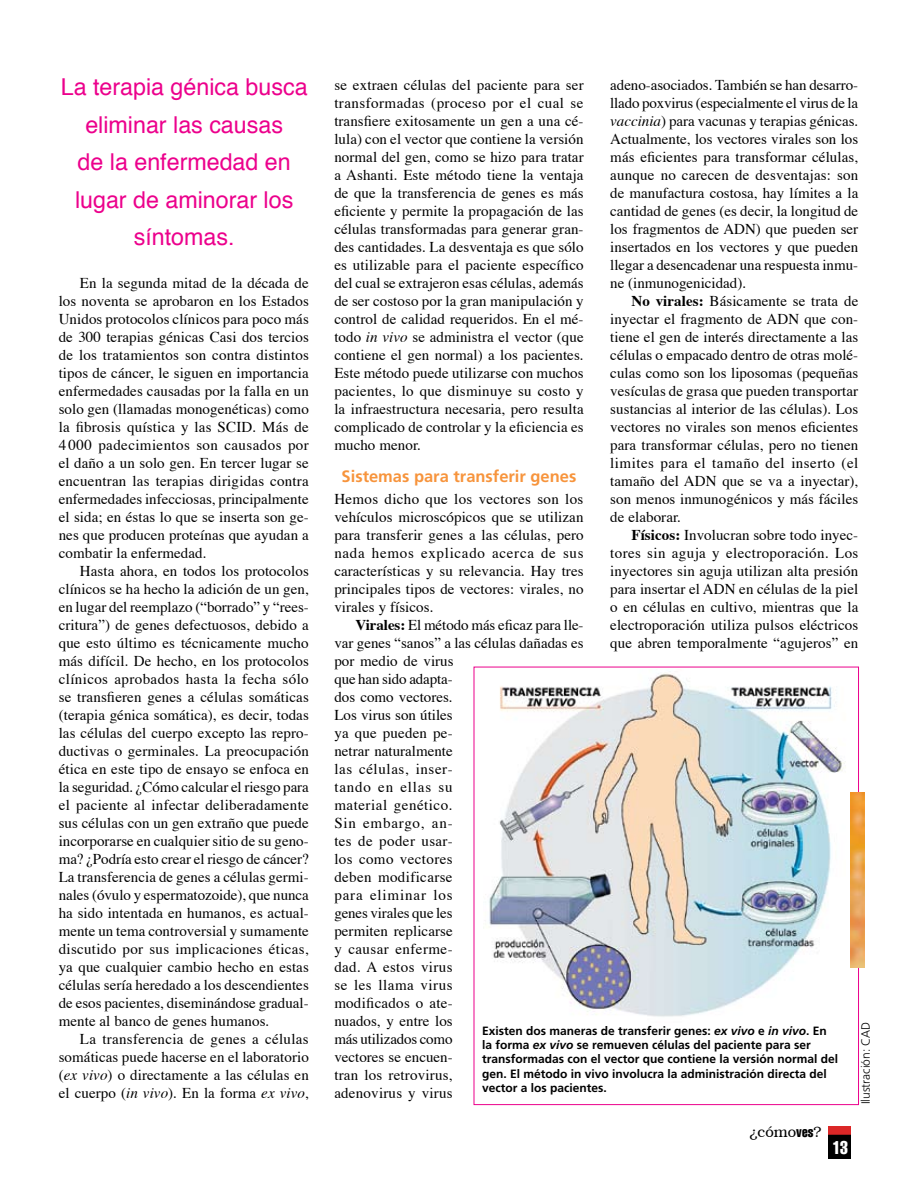
<style>
.page{position:relative;width:918px;height:1188px;background:#fff}
.page>*{position:absolute;margin:0;border:0;box-sizing:border-box;transform-origin:0 0}
.t1{font:23.25px/37.5px "Helvetica";color:#ec008c;text-align:center}
.t2{font:extra-condensed 18px "Helvetica";color:#fff;scale:.95 1}
.t3{font:700 16.5px "Frutiger";color:#f7943c}
.t4{font:15px/18px "Times";letter-spacing:.005em;color:#000;text-align:justify}
.t5{font:300 15px "Bookman";color:#000}
.t6{font:700 12px/14.4px "Frutiger";color:#000}
.t7{font:300 12px "Frutiger";color:#000}
.s1{font-style:italic}
.s2{font-weight:700}
.s3{font-family:"Helvetica";font-weight:400;font-stretch:extra-condensed;font-size:13.5px}
</style>
<div class="page">
<img style="left:828px;top:1127px;width:23px;height:32px">
<img style="left:851px;top:792px;width:14px;height:175px">
<img style="left:489px;top:673px;width:357px;height:344px">
<h1 class="t1" style="left:61px;top:68px;width:248px">La terapia génica busca eliminar las causas<br>de la enfermedad en lugar de aminorar los síntomas.</h1>
<p class="t4" style="left:59px;top:273px;width:252px;text-indent:21px">En la segunda mitad de la década de los noventa se aprobaron en los Estados Unidos protocolos clínicos para poco más de 300 terapias génicas Casi dos tercios de los tratamientos son contra distintos tipos de cáncer, le siguen en importancia enfermedades causadas por la falla en un solo gen (llamadas mono-genéticas) como la fibrosis quística y las SCID. Más de 4 000 padecimientos son causados por el daño a un solo gen. En tercer lugar se encuentran las terapias dirigidas contra enfermedades infecciosas, principalmente el sida; en éstas lo que se inserta son ge&shy;nes que producen proteínas que ayudan a combatir la enfermedad.</p>
<p class="t4" style="left:59px;top:561px;width:252px;text-indent:21px">Hasta ahora, en todos los protocolos clínicos se ha hecho la adición de un gen, en lugar del reemplazo (“borrado” y “rees&shy;critura”) de genes defectuosos, debido a que esto último es técnicamente mucho más difícil. De hecho, en los protocolos clínicos aprobados hasta la fecha sólo se transfieren genes a células somá-ticas (terapia génica somática), es decir, todas las células del cuerpo excepto las repro&shy;ductivas o germinales. La preocupación ética en este tipo de ensayo se enfoca en la seguridad. ¿Cómo calcular el riesgo para el paciente al infectar deli-beradamente sus células con un gen extraño que puede incorporarse en cualquier sitio de su geno&shy;ma? ¿Podría esto crear el riesgo de cáncer?<br>La transferencia de genes a células germi&shy;nales (óvulo y esperma-tozoide), que nunca ha sido intentada en humanos, es actual&shy;mente un tema con-troversial y sumamente discutido por sus implica-ciones éticas, ya que cualquier cambio hecho en estas células sería heredado a los descendientes de esos pacientes, dise-minándose gradual&shy;mente al banco de genes humanos.</p>
<p class="t4" style="left:59px;top:1029px;width:252px;text-indent:21px">La transferencia de genes a células somáticas puede hacerse en el laboratorio (<span class="s1">ex vivo</span>) o directamente a las células en el cuerpo (<span class="s1">in vivo</span>)<span class="s1">.</span> En la forma <span class="s1">ex vivo</span>,</p>
<p class="t4" style="left:334px;top:75px;width:251px">se extraen células del paciente para ser transformadas (proceso por el cual se transfiere exitosamente un gen a una cé&shy;lula) con el vector que contiene la versión normal del gen, como se hizo para tratar a Ashanti. Este método tiene la ventaja de que la transferencia de genes es más eficiente y permite la propagación de las células transformadas para generar gran&shy;des cantidades. La desventaja es que sólo es utilizable para el paciente específico del cual se extrajeron esas células, además de ser costoso por la gran manipulación y control de calidad requeridos. En el mé&shy;todo <span class="s1">in vivo</span> se administra el vector (que contiene el gen normal) a los pacientes.<br>Este método puede utilizarse con muchos pacientes, lo que disminuye su costo y la infraestructura necesaria, pero resulta complicado de controlar y la eficiencia es mucho menor.</p>
<p class="t3" style="left:342px;top:466px;width:236px">Sistemas para transferir genes</p>
<p class="t4" style="left:334px;top:489px;width:251px">Hemos dicho que los vectores son los vehículos microscópicos que se utilizan para transferir genes a las células, pero nada hemos explicado acerca de sus características y su relevancia. Hay tres principales tipos de vectores: virales, no virales y físicos.</p>
<p class="t4" style="left:334px;top:615px;width:251px;text-align:left;text-indent:21px"><span class="s2">Virales:</span> El método más eficaz para lle&shy;var genes “sanos” a las células dañadas es por medio de virus<br>que han sido adapta-<br>dos como vectores.<br>Los virus son útiles<br>ya que pueden pe-<br>netrar naturalmente<br>las células, inser-<br>tando en ellas su<br>material genético.<br>Sin embargo, an-<br>tes de poder usar-<br>los como vectores<br>deben modificarse<br>para eliminar los<br>genes virales que les<br>permiten replicarse<br>y causar enferme-<br>dad. A estos virus<br>se les llama virus<br>modificados o ate-<br>nuados, y entre los<br>más utilizados como<br>vectores se encuen-<br>tran los retro-virus,<br>adenovirus y virus</p>
<p class="t4" style="left:610px;top:75px;width:250px">adeno-asociados. También se han desarro&shy;llado poxvirus (especialmente el virus de la <span class="s1">vaccinia</span>) para vacunas y terapias génicas.<br>Actualmente, los vec-tores virales son los más eficientes para transformar células, aunque no carecen de desventajas: son de manufactura costosa, hay límites a la cantidad de genes (es decir, la longitud de los fragmentos de ADN) que pueden ser insertados en los vectores y que pueden llegar a desen-cadenar una respuesta inmu&shy;ne (inmu-nogenicidad).</p>
<p class="t4" style="left:610px;top:291px;width:250px;text-indent:21px"><span class="s2">No virales:</span> Básicamente se trata de inyectar el fragmento de ADN que con&shy;tiene el gen de interés directamente a las células o empacado dentro de otras molé&shy;culas como son los liposomas (pequeñas vesículas de grasa que pueden transportar sustancias al interior de las células). Los vectores no virales son menos eficientes para transformar células, pero no tienen limites para el tamaño del inserto (el tamaño del ADN que se va a inyectar), son menos inmunogénicos y más fáciles de elaborar.</p>
<p class="t4" style="left:610px;top:525px;width:250px;text-indent:21px"><span class="s2">Físicos:</span> Involucran sobre todo inyec&shy;tores sin aguja y electroporación. Los inyectores sin aguja utilizan alta presión para insertar el ADN en células de la piel o en células en cultivo, mientras que la electroporación utiliza pulsos eléctricos que abren temporalmente “agujeros” en</p>
<p class="t7" style="left:859px;top:1104px;width:84px;rotate:-90deg">Ilustración: CAD</p>
<p class="t6" style="left:482px;top:1023px;width:358px">Existen dos maneras de transferir genes: <span class="s1">ex vivo</span> e <span class="s1">in vivo</span>. En la forma <span class="s1">ex vivo</span> se remueven células del paciente para ser transformadas con el vector que contiene la versión normal del gen. El método in vivo involucra la administración directa del vector a los pacientes.</p>
<p class="t5" style="left:749px;top:1123px;width:74px">¿cómo<span class="s3">ves</span>?</p>
<p class="t2" style="left:832px;top:1138px;width:18px">13</p>
</div>
